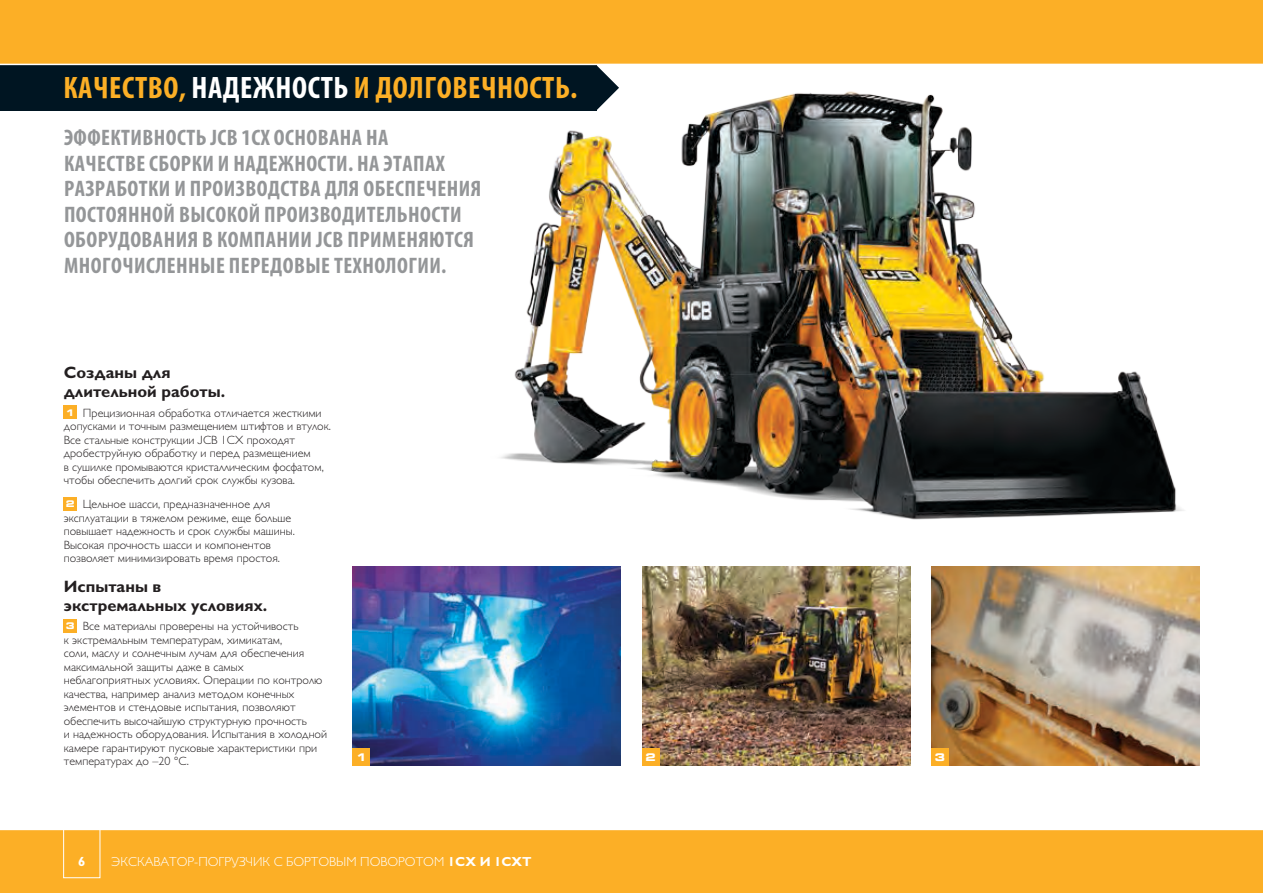
<style>
.page{position:relative;width:1263px;height:893px;background:#fff}
.page>*{position:absolute;margin:0;border:0;box-sizing:border-box;transform-origin:0 0}
.t1{font:700 condensed 31.2px "Myriad Pro";letter-spacing:.02em;color:#fcaf26}
.t2{font:700 condensed 22.5px/25.5px "Myriad Pro";letter-spacing:.02em;color:#949698}
.t3{font:700 16.5px/18.8px "Gill Sans Cyr";color:#231f20}
.t4{font:300 13.2px "Gill Sans Cyr";color:#fff}
.t5{font:700 13.2px "Gill Sans Cyr";color:#fff}
.t6{font:300 12px/13.5px "Gill Sans Cyr";color:#231f20}
.t7{font:700 expanded 10.5px "Square 721 BT";color:#fff}
.s1{color:#fff}
.s2{font-family:"Square 721 BT";font-weight:700;font-stretch:expanded;font-size:9.15px;color:#fff}
.s3{font-family:"JCB Light";font-weight:400}
.s4{font-weight:700}
</style>
<div class="page">
<img style="left:440px;top:91px;width:760px;height:647px">
<img style="left:931px;top:567px;width:268px;height:198px">
<img style="left:353px;top:567px;width:268px;height:198px">
<svg style="left:596px;top:65px;width:23px;height:45px"></svg>
<div style="left:0;top:54px;width:596px;height:57px;background:#001522"></div>
<div style="left:0;top:0;width:1263px;height:64px;background:#fcaf26"></div>
<div style="left:0;top:829px;width:1263px;height:64px;background:#fcaf26"></div>
<hr style="left:0;top:829px;width:1263px;height:1px;background:#fff">
<div style="left:64px;top:405px;width:13px;height:14px;background:#fcaf26"></div>
<div style="left:64px;top:497px;width:13px;height:13px;background:#fcaf26"></div>
<div style="left:64px;top:619px;width:13px;height:13px;background:#fcaf26"></div>
<hr style="left:0;top:64px;width:1263px;height:1px;background:#fff">
<div style="left:63px;top:819px;width:37px;height:59px;border:1px solid #fff"></div>
<img style="left:642px;top:567px;width:268px;height:198px">
<div style="left:931px;top:748px;width:17px;height:17px;background:#fcaf26"></div>
<div style="left:642px;top:748px;width:17px;height:17px;background:#fcaf26"></div>
<div style="left:353px;top:748px;width:17px;height:17px;background:#fcaf26"></div>
<h1 class="t1" style="left:64px;top:69px;width:515px">КАЧЕСТВО, <span class="s1">НАДЕЖНОСТЬ</span> И ДОЛГОВЕЧНОСТЬ.</h1>
<p class="t2" style="left:64px;top:125px;width:419px">ЭФФЕКТИВНОСТЬ JCB 1CX ОСНОВАНА НА<br>КАЧЕСТВЕ СБОРКИ И НАДЕЖНОСТИ. НА ЭТАПАХ РАЗРАБОТКИ И ПРОИЗВОДСТВА ДЛЯ ОБЕСПЕЧЕНИЯ ПОСТОЯННОЙ ВЫСОКОЙ ПРОИЗВОДИТЕЛЬНОСТИ ОБОРУДОВАНИЯ В КОМПАНИИ JCB ПРИМЕНЯЮТСЯ МНОГОЧИСЛЕННЫЕ ПЕРЕДОВЫЕ ТЕХНОЛОГИИ.</p>
<h3 class="t3" style="left:64px;top:363px;width:163px">Созданы для длительной работы.</h3>
<p class="t6" style="left:64px;top:406px;width:269px"><span class="s2">1</span> Прецизионная обработка отличается жесткими допусками и точным размещением штифтов и втулок.<br>Все стальные конструкции <span class="s3">J</span>CB 1CX проходят дробеструйную обработку и перед размещением<br>в сушилке промываются кристаллическим фосфатом, чтобы обеспечить долгий срок службы кузова.</p>
<p class="t6" style="left:64px;top:497px;width:233px"><span class="s2">2</span> Цельное шасси, предназначенное для эксплуатации в тяжелом режиме, еще больше повышает надежность и срок службы машины.<br>Высокая прочность шасси и компонентов позволяет минимизировать время простоя.</p>
<h3 class="t3" style="left:64px;top:577px;width:205px">Испытаны в экстремальных условиях.</h3>
<p class="t6" style="left:64px;top:620px;width:265px"><span class="s2">3</span> Все материалы проверены на устойчивость<br>к экстремальным температурам, химикатам,<br>соли, маслу и солнечным лучам для обеспечения максимальной защиты даже в самых неблагоприятных условиях. Операции по контролю качества, например анализ методом конечных элементов и стендовые испытания, позволяют обеспечить высочайшую структурную прочность<br>и надежность оборудования. Испытания в холодной камере гарантируют пусковые характеристики при температурах до –20 °C.</p>
<p class="t7" style="left:356px;top:751px;width:12px">1</p>
<p class="t7" style="left:645px;top:751px;width:12px">2</p>
<p class="t7" style="left:935px;top:751px;width:12px">3</p>
<p class="t5" style="left:78px;top:854px;width:9px">6</p>
<p class="t4" style="left:112px;top:854px;width:422px">ЭКСКАВАТОР-ПОГРУЗЧИК С БОРТОВЫМ ПОВОРОТОМ <span class="s4">1CX И 1CXT</span></p>
</div>
